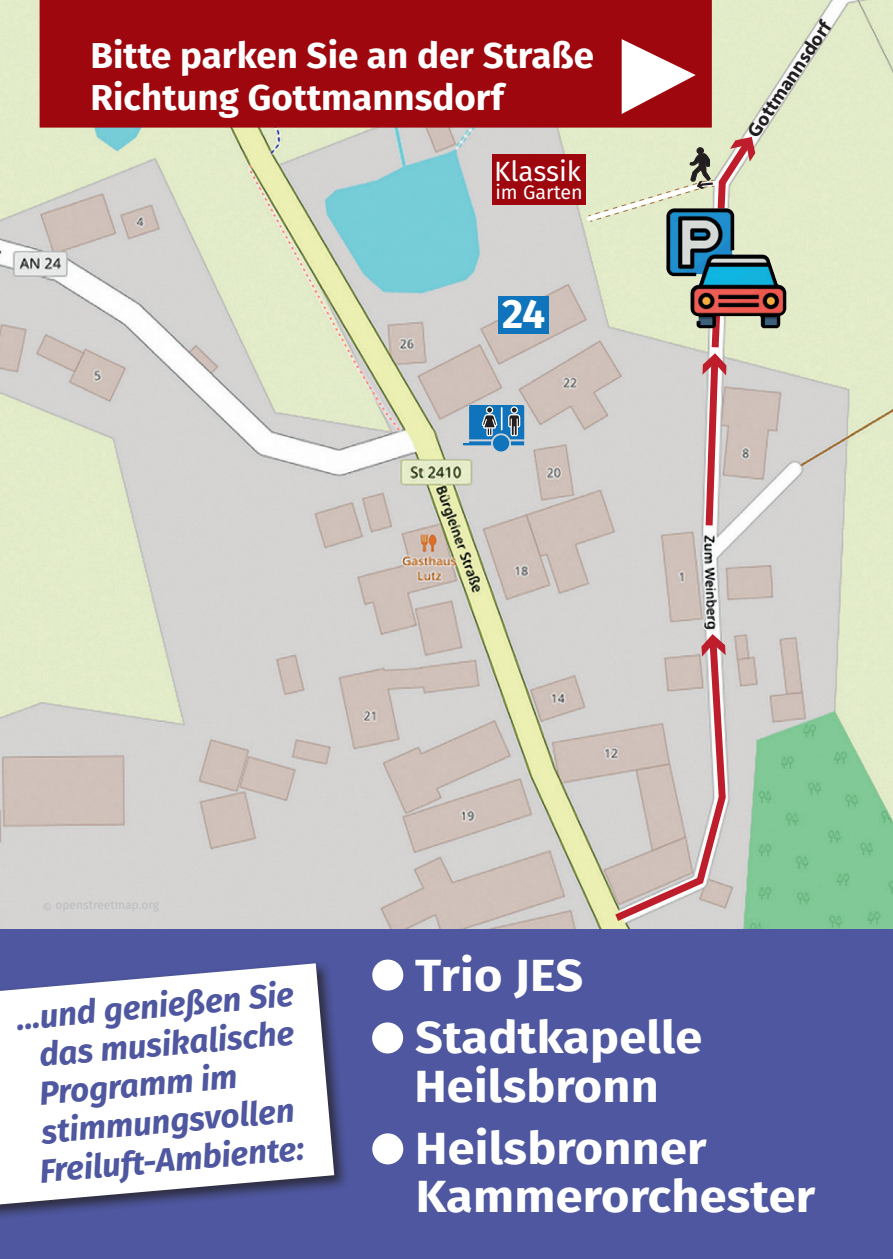
<style>
.page{position:relative;width:893px;height:1259px;background:#fff}
.page>*{position:absolute;margin:0;border:0;box-sizing:border-box;transform-origin:0 0}
.t1{font:700 45px/63px "Fira Sans";letter-spacing:.005em;color:#fff;scale:1.08 1}
.t2{font:700 40.8px "Fira Sans";color:#fff}
.t3{font:700 36px/42px "Fira Sans";color:#fff}
.t4{font:italic 700 33px/38.7px "Fira Sans";color:#4e579f}
.t5{font:27.9px "Fira Sans";letter-spacing:-.005em;color:#fff}
.t6{font:700 19.5px "Myriad Pro";color:#231f20}
.t7{font:19.5px "Fira Sans";color:#fff}
.t8{font:12px "Fira Sans";color:#bcbdc0}
</style>
<div class="page">
<img style="left:0;top:0;width:893px;height:929px">
<svg style="left:607px;top:634px;width:122px;height:293px;background:#d1c1bf"></svg>
<div style="left:492px;top:154px;width:94px;height:51px;background:#9d070d"></div>
<div style="left:498px;top:296px;width:51px;height:37px;background:#1074bc"></div>
<svg style="left:583px;top:134px;width:174px;height:398px;background:#c7c5bb"></svg>
<div style="left:697px;top:148px;width:7px;height:6px;border:1px solid #231f20;border-radius:50%"></div>
<svg style="left:462px;top:405px;width:62px;height:46px;background:#5990b8"></svg>
<div style="left:40px;top:0;width:672px;height:128px;background:#9d070d"></div>
<svg style="left:622px;top:39px;width:74px;height:75px"></svg>
<div style="left:0;top:929px;width:893px;height:330px;background:#4e579f"></div>
<div style="left:0;top:960px;width:350px;height:262px;background:#231f20;opacity:.75"></div>
<svg style="left:0;top:963px;width:334px;height:241px;background:#e5e6ee"></svg>
<div style="left:372px;top:959px;width:31px;height:31px;background:#fff;border-radius:50%"></div>
<div style="left:372px;top:1022px;width:31px;height:31px;background:#fff;border-radius:50%"></div>
<div style="left:372px;top:1133px;width:31px;height:31px;background:#fff;border-radius:50%"></div>
<p class="t3" style="left:91px;top:32px;width:505px">Bitte parken Sie an der Straße<br>Richtung Gottmannsdorf</p>
<p class="t5" style="left:494px;top:150px;width:89px">Klassik</p>
<p class="t7" style="left:495px;top:178px;width:89px">im Garten</p>
<p class="t2" style="left:502px;top:279px;width:45px">24</p>
<p class="t6" style="left:741px;top:128px;width:137px;rotate:-56deg">Gottmannsdorf</p>
<p class="t8" style="left:43px;top:896px;width:118px">© openstreetmap.org</p>
<p class="t4" style="left:15px;top:996px;width:280px;rotate:-5deg">...und genießen Sie das musikalische<br>Programm im stimmungsvollen<br>Freiluft-Ambiente:</p>
<h1 class="t1" style="left:415px;top:940px;width:267px">Trio JES<br>Stadtkapelle</h1>
<h1 class="t1" style="left:414px;top:1051px;width:272px">Heilsbronn<br>Heilsbronner</h1>
<h1 class="t1" style="left:416px;top:1162px;width:371px">Kammerorchester</h1>
</div>
